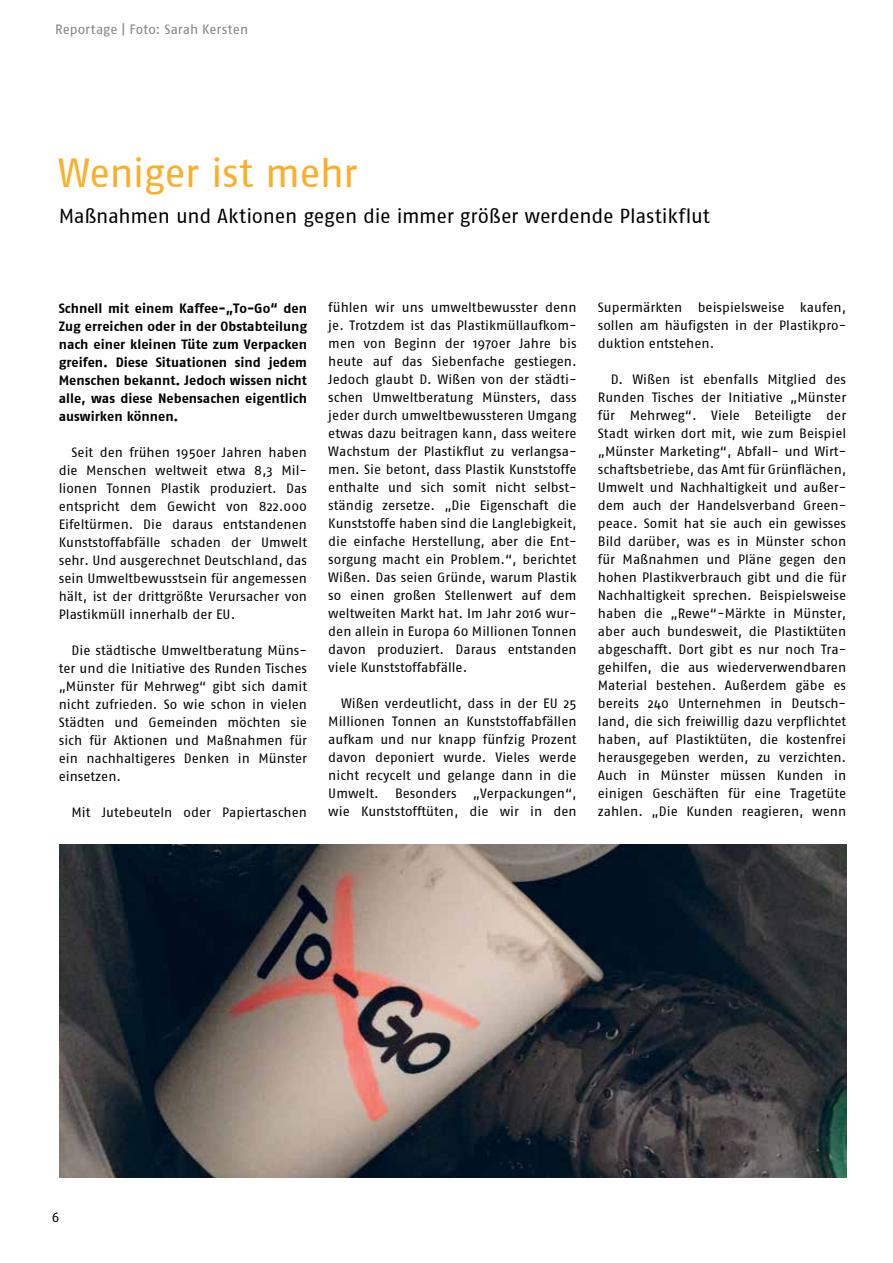
<style>
.page{position:relative;width:893px;height:1263px;background:#fff}
.page>*{position:absolute;margin:0;border:0;box-sizing:border-box;transform-origin:0 0}
.t1{font:40.5px "Fago No Regular Roman";letter-spacing:-.02em;color:#fbaf29}
.t2{font:20.25px "Fago No Regular Roman";letter-spacing:-.015em;color:#000}
.t3{font:13.5px/18px "Fago No Regular Roman";color:#000;text-align:justify}
.t4{font:13.5px/18px "Fago No Bold Roman";color:#000;text-align:justify}
.t5{font:13.5px "Fago No Regular Roman";letter-spacing:.01em;color:#808285}
</style>
<div class="page">
<img style="left:60px;top:844px;width:786px;height:334px">
<p class="t5" style="left:55px;top:21px;width:194px">Reportage | Foto: Sarah Kersten</p>
<h1 class="t1" style="left:58px;top:149px;width:302px">Weniger ist mehr</h1>
<h2 class="t2" style="left:59px;top:204px;width:653px">Maßnahmen und Aktionen gegen die immer größer werdende Plastikflut</h2>
<p class="t4" style="left:59px;top:299px;width:250px">Schnell mit einem Kaffee-„To-Go“ den Zug erreichen oder in der Obstabteilung nach einer kleinen Tüte zum Verpacken greifen. Diese Situationen sind jedem Menschen bekannt. Jedoch wissen nicht alle, was diese Nebensachen eigentlich auswirken können.</p>
<p class="t3" style="left:59px;top:443px;width:250px;text-indent:13px">Seit den frühen 1950er Jahren haben die Menschen weltweit etwa 8,3 Mil&shy;lionen Tonnen Plastik produziert. Das entspricht dem Gewicht von 822.000<br>Eifeltürmen. Die daraus entstandenen Kunststoffabfälle schaden der Umwelt sehr. Und ausgerechnet Deutschland, das sein Umweltbewusstsein für angemessen hält, ist der drittgrößte Verursacher von Plastikmüll innerhalb der EU.</p>
<p class="t3" style="left:59px;top:641px;width:250px;text-indent:13px">Die städtische Umweltberatung Müns&shy;ter und die Initiative des Runden Tisches „Münster für Mehrweg“ gibt sich damit nicht zufrieden. So wie schon in vielen Städten und Gemeinden möchten sie sich für Aktionen und Maßnahmen für ein nachhaltigeres Denken in Münster einsetzen.</p>
<p class="t3" style="left:72px;top:803px;width:237px">Mit Jutebeuteln oder Papiertaschen</p>
<p class="t3" style="left:328px;top:299px;width:250px">fühlen wir uns umweltbewusster denn je. Trotzdem ist das Plastikmüllaufkom&shy;men von Beginn der 1970er Jahre bis heute auf das Siebenfache gestiegen.<br>Jedoch glaubt D. Wißen von der städti&shy;schen Umweltberatung Münsters, dass jeder durch umweltbewussteren Umgang etwas dazu beitragen kann, dass weitere Wachstum der Plastikflut zu verlangsa&shy;men. Sie betont, dass Plastik Kunststoffe enthalte und sich somit nicht selbst&shy;ständig zersetze. „Die Eigenschaft die Kunststoffe haben sind die Langlebigkeit, die einfache Herstellung, aber die Ent&shy;sorgung macht ein Problem.“, berichtet Wißen. Das seien Gründe, warum Plastik so einen großen Stellenwert auf dem weltweiten Markt hat. Im Jahr 2016 wur&shy;den allein in Europa 60 Millionen Tonnen davon produziert. Daraus entstanden viele Kunststoffabfälle.</p>
<p class="t3" style="left:328px;top:695px;width:250px;text-indent:13px">Wißen verdeutlicht, dass in der EU 25<br>Millionen Tonnen an Kunststoffabfällen aufkam und nur knapp fünfzig Prozent davon deponiert wurde. Vieles werde nicht recycelt und gelange dann in die Umwelt. Besonders „Verpackungen“, wie Kunststofftüten, die wir in den</p>
<p class="t3" style="left:598px;top:299px;width:250px">Supermärkten beispielsweise kaufen, sollen am häufigsten in der Plastikpro&shy;duktion entstehen.</p>
<p class="t3" style="left:598px;top:371px;width:250px;text-indent:13px">D. Wißen ist ebenfalls Mitglied des Runden Tisches der Initiative „Münster für Mehrweg“. Viele Beteiligte der Stadt wirken dort mit, wie zum Beispiel „Münster Marketing“, Abfall- und Wirt&shy;schaftsbetriebe, das Amt für Grünflächen, Umwelt und Nachhaltigkeit und außer&shy;dem auch der Handelsverband Green&shy;peace. Somit hat sie auch ein gewisses Bild darüber, was es in Münster schon für Maßnahmen und Pläne gegen den hohen Plastikverbrauch gibt und die für Nachhaltigkeit sprechen. Beispielsweise haben die „Rewe“-Märkte in Münster, aber auch bundesweit, die Plastiktüten abgeschafft. Dort gibt es nur noch Tra&shy;gehilfen, die aus wiederverwendbaren Material bestehen. Außerdem gäbe es bereits 240 Unternehmen in Deutsch&shy;land, die sich freiwillig dazu verpflichtet haben, auf Plastiktüten, die kostenfrei herausgegeben werden, zu verzichten.<br>Auch in Münster müssen Kunden in einigen Geschäften für eine Tragetüte zahlen. „Die Kunden reagieren, wenn</p>
<p class="t3" style="left:52px;top:1208px;width:9px">6</p>
</div>
